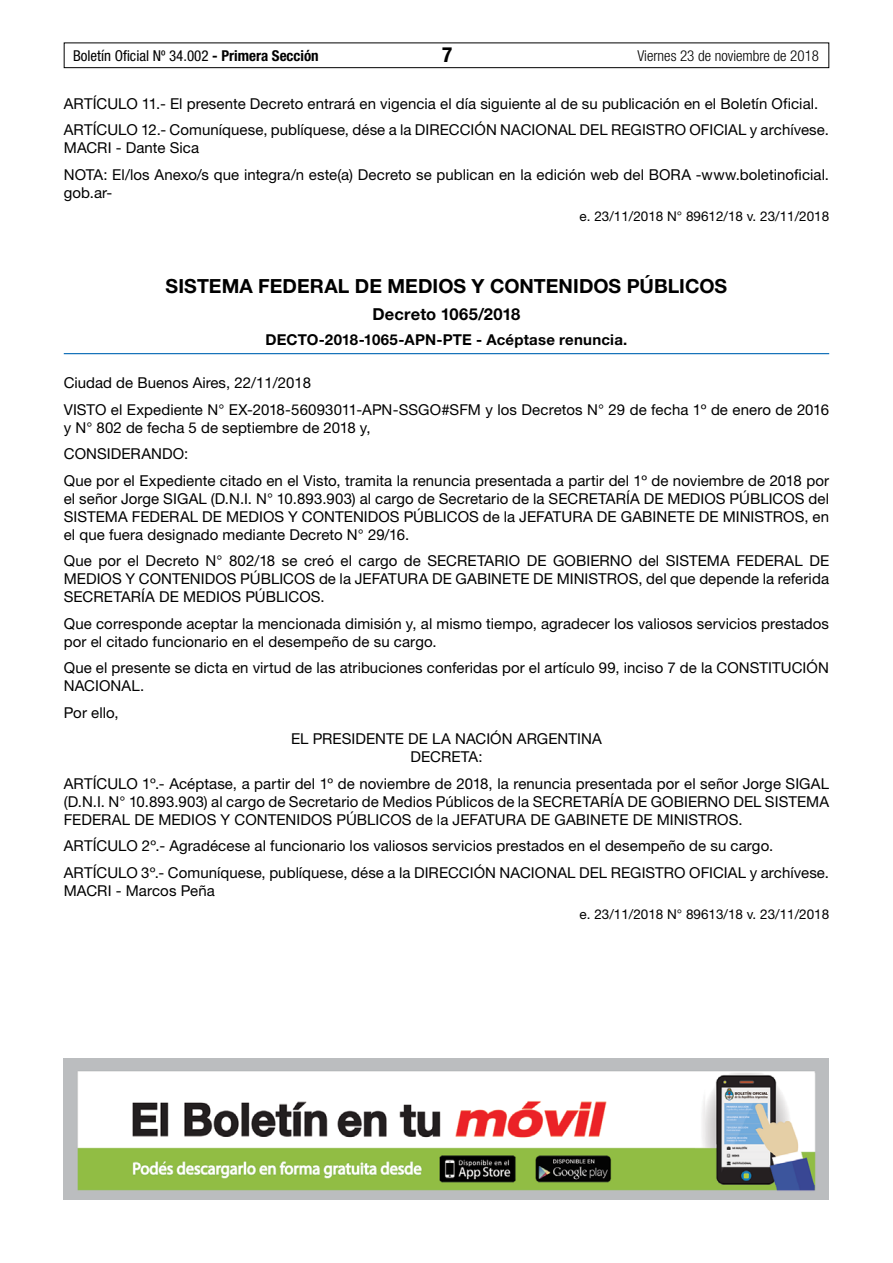
<style>
.page{position:relative;width:893px;height:1263px;background:#fff}
.page>*{position:absolute;margin:0;border:0;box-sizing:border-box;transform-origin:0 0}
.t1{font:700 condensed 21px "Helvetica Neue LT Std";color:#000}
.t2{font:700 19.5px "Helvetica Neue LT Std";letter-spacing:.005em;color:#000}
.t3{font:700 16.5px "Helvetica Neue LT Std";letter-spacing:.01em;color:#000}
.t4{font:15px/18px "Helvetica Neue LT Std";letter-spacing:.005em;color:#000}
.t5{font:700 15px "Helvetica Neue LT Std";letter-spacing:.015em;color:#000}
.t6{font:condensed 15px "Helvetica Neue LT Std";color:#000}
.t7{font:300 condensed 15px "Helvetica Neue LT Std";color:#000}
.t8{font:13.5px "Helvetica Neue LT Std";color:#000}
.s1{font-weight:700}
</style>
<div class="page">
<div style="left:64px;top:43px;width:765px;height:25px;border:1px solid #000"></div>
<hr style="left:64px;top:353px;width:765px;height:1px;background:#0066b3">
<img style="left:64px;top:1058px;width:765px;height:141px">
<p class="t6" style="left:73px;top:47px;width:247px">Boletín Oficial Nº 34.002 <span class="s1">- Primera Sección</span></p>
<h1 class="t1" style="left:442px;top:42px;width:12px">7</h1>
<p class="t7" style="left:637px;top:47px;width:183px">Viernes 23 de noviembre de 2018</p>
<p class="t4" style="left:64px;top:90px;width:767px;line-height:26.5px">ARTÍCULO 11.- El presente Decreto entrará en vigencia el día siguiente al de su publicación en el Boletín Oficial.<br>ARTÍCULO 12.- Comuníquese, publíquese, dése a la DIRECCIÓN NACIONAL DEL REGISTRO OFICIAL y archívese.</p>
<p class="t4" style="left:64px;top:134px;width:767px;line-height:26.5px">MACRI - Dante Sica<br>NOTA: El/los Anexo/s que integra/n este(a) Decreto se publican en la edición web del BORA -www.boletinoficial.</p>
<p class="t4" style="left:64px;top:183px;width:50px">gob.ar-</p>
<p class="t8" style="left:580px;top:208px;width:251px">e. 23/11/2018 N° 89612/18 v. 23/11/2018</p>
<h2 class="t2" style="left:166px;top:274px;width:563px">SISTEMA FEDERAL DE MEDIOS Y CONTENIDOS PÚBLICOS</h2>
<p class="t3" style="left:372px;top:303px;width:149px">Decreto 1065/2018</p>
<p class="t5" style="left:266px;top:330px;width:363px">DECTO-2018-1065-APN-PTE - Acéptase renuncia.</p>
<p class="t4" style="left:64px;top:369px;width:767px;line-height:26.5px">Ciudad de Buenos Aires, 22/11/2018<br>VISTO el Expediente N° EX-2018-56093011-APN-SSGO#SFM y los Decretos N° 29 de fecha 1º de enero de 2016</p>
<p class="t4" style="left:64px;top:414px;width:767px;line-height:26.5px">y N° 802 de fecha 5 de septiembre de 2018 y,<br>CONSIDERANDO:<br>Que por el Expediente citado en el Visto, tramita la renuncia presentada a partir del 1º de noviembre de 2018 por</p>
<p class="t4" style="left:64px;top:489px;width:767px;text-align:justify">el señor Jorge SIGAL (D.N.I. N° 10.893.903) al cargo de Secretario de la SECRETARÍA DE MEDIOS PÚBLICOS del SISTEMA FEDERAL DE MEDIOS Y CONTENIDOS PÚBLICOS de la JEFATURA DE GABINETE DE MINISTROS, en el que fuera designado mediante Decreto N° 29/16.</p>
<p class="t4" style="left:64px;top:552px;width:767px;text-align:justify">Que por el Decreto N° 802/18 se creó el cargo de SECRETARIO DE GOBIERNO del SISTEMA FEDERAL DE MEDIOS Y CONTENIDOS PÚBLICOS de la JEFATURA DE GABINETE DE MINISTROS, del que depende la referida SECRETARÍA DE MEDIOS PÚBLICOS.</p>
<p class="t4" style="left:64px;top:614px;width:767px">Que corresponde aceptar la mencionada dimisión y, al mismo tiempo, agradecer los valiosos servicios prestados por el citado funcionario en el desempeño de su cargo.</p>
<p class="t4" style="left:64px;top:659px;width:767px">Que el presente se dicta en virtud de las atribuciones conferidas por el artículo 99, inciso 7 de la CONSTITUCIÓN<br>NACIONAL.</p>
<p class="t4" style="left:64px;top:703px;width:56px">Por ello,</p>
<p class="t4" style="left:291px;top:730px;width:312px;text-align:center">EL PRESIDENTE DE LA NACIÓN ARGENTINA<br>DECRETA:</p>
<p class="t4" style="left:64px;top:774px;width:767px;text-align:justify">ARTÍCULO 1º.- Acéptase, a partir del 1º de noviembre de 2018, la renuncia presentada por el señor Jorge SIGAL (D.N.I. N° 10.893.903) al cargo de Secretario de Medios Públicos de la SECRETARÍA DE GOBIERNO DEL SISTEMA FEDERAL DE MEDIOS Y CONTENIDOS PÚBLICOS de la JEFATURA DE GABINETE DE MINISTROS.</p>
<p class="t4" style="left:64px;top:832px;width:767px;line-height:26.5px">ARTÍCULO 2º.- Agradécese al funcionario los valiosos servicios prestados en el desempeño de su cargo.<br>ARTÍCULO 3º.- Comuníquese, publíquese, dése a la DIRECCIÓN NACIONAL DEL REGISTRO OFICIAL y archívese.</p>
<p class="t4" style="left:64px;top:881px;width:153px">MACRI - Marcos Peña</p>
<p class="t8" style="left:580px;top:906px;width:251px">e. 23/11/2018 N° 89613/18 v. 23/11/2018</p>
</div>
